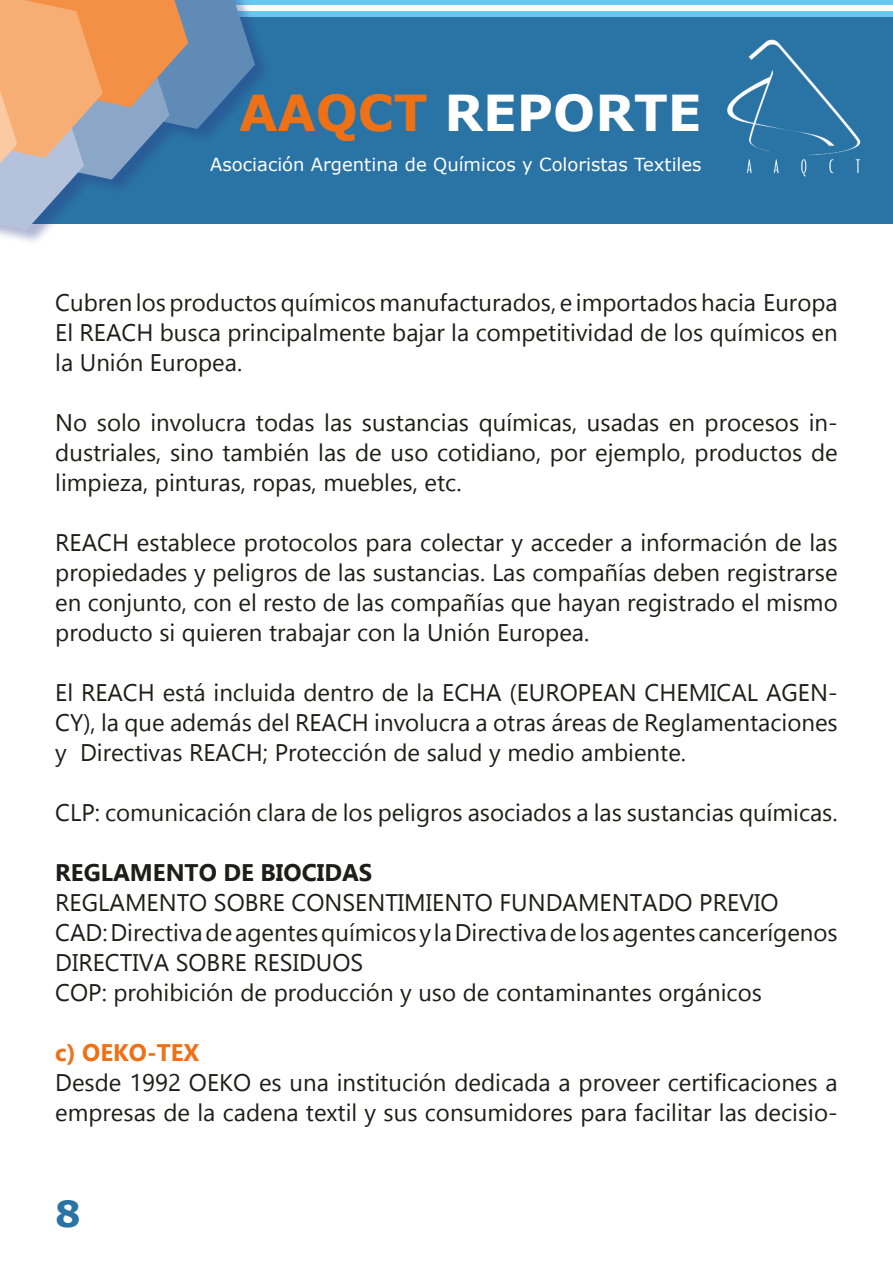
<style>
.page{position:relative;width:893px;height:1263px;background:#fff}
.page>*{position:absolute;margin:0;border:0;box-sizing:border-box;transform-origin:0 0}
.t1{font:700 49.5px "Verdana";color:#fff}
.t2{font:700 36px "Verdana";color:#2a73a5}
.t3{font:24px/30px "Gadugi";color:#1d1d1b;text-align:justify}
.t4{font:700 24px "Gadugi";color:#1d1d1b}
.t5{font:700 24px "Gadugi";color:#ee7116}
.t6{font:18px "Verdana";color:#fff}
.s1{color:#ee7116}
</style>
<div class="page">
<div style="left:0;top:0;width:893px;height:223px;background:#2a73a5"></div>
<div style="left:0;top:0;width:893px;height:6px;background:#69c8f3"></div>
<div style="left:0;top:11px;width:893px;height:6px;background:#69c8f3"></div>
<div style="left:0;top:6px;width:893px;height:5px;background:#fff"></div>
<img style="left:727px;top:39px;width:134px;height:138px">
<div style="left:0;top:0;width:271px;height:246px;background:#283583;opacity:.36"></div>
<svg style="left:0;top:0;width:255px;height:230px"></svg>
<h1 class="t1" style="left:239px;top:78px;width:464px"><span class="s1">AAQCT</span> REPORTE</h1>
<p class="t6" style="left:210px;top:152px;width:493px">Asociación Argentina de Químicos y Coloristas Textiles</p>
<p class="t3" style="left:55px;top:287px;width:784px">Cubren los productos químicos manufacturados, e importados hacia Europa El REACH busca principalmente bajar la competitividad de los químicos en la Unión Europea.</p>
<p class="t3" style="left:55px;top:407px;width:784px">No solo involucra todas las sustancias químicas, usadas en procesos in&shy;dustriales, sino también las de uso cotidiano, por ejemplo, productos de limpieza, pinturas, ropas, muebles, etc.</p>
<p class="t3" style="left:55px;top:527px;width:784px">REACH establece protocolos para colectar y acceder a información de las propiedades y peligros de las sustancias. Las compañías deben registrarse en conjunto, con el resto de las compañías que hayan registrado el mismo producto si quieren trabajar con la Unión Europea.</p>
<p class="t3" style="left:55px;top:677px;width:784px">El REACH está incluida dentro de la ECHA (EUROPEAN CHEMICAL AGEN-CY), la que además del REACH involucra a otras áreas de Reglamentaciones y Directivas REACH; Protección de salud y medio ambiente.</p>
<p class="t3" style="left:55px;top:797px;width:784px">CLP: comunicación clara de los peligros asociados a las sustancias químicas.</p>
<p class="t4" style="left:55px;top:858px;width:319px">REGLAMENTO DE BIOCIDAS</p>
<p class="t3" style="left:55px;top:887px;width:784px;text-align:left">REGLAMENTO SOBRE CONSENTIMIENTO FUNDAMENTADO PREVIO<br>CAD: Directiva de agentes químicos y la Directiva de los agentes cancerígenos DIRECTIVA SOBRE RESIDUOS<br>COP: prohibición de producción y uso de contaminantes orgánicos</p>
<p class="t5" style="left:55px;top:1038px;width:145px">c) OEKO-TEX</p>
<p class="t3" style="left:55px;top:1067px;width:784px">Desde 1992 OEKO es una institución dedicada a proveer certificaciones a empresas de la cadena textil y sus consumidores para facilitar las decisio-</p>
<h2 class="t2" style="left:55px;top:1188px;width:27px">8</h2>
</div>
